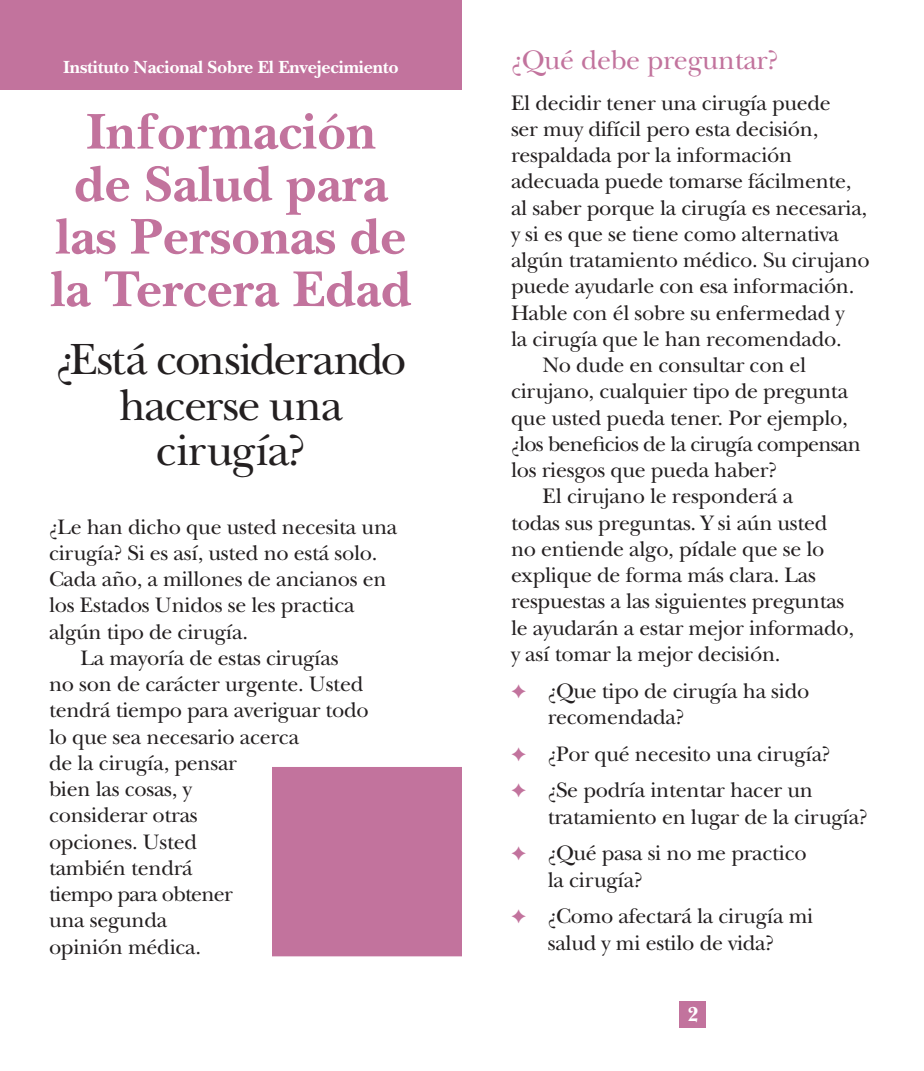
<style>
.page{position:relative;width:924px;height:1071px;background:#fff}
.page>*{position:absolute;margin:0;border:0;box-sizing:border-box;transform-origin:0 0}
.t1{font:700 52.5px/52.5px "New Baskerville";color:#c2739d;text-align:center}
.t2{font:45.5px/45.5px "New Baskerville";letter-spacing:-.03em;color:#231f20;text-align:center}
.t3{font:28px "New Baskerville";letter-spacing:-.01em;color:#c2739d}
.t4{font:21.88px/36.8px "New Baskerville";letter-spacing:-.015em;color:#231f20}
.t5{font:21.88px "New Baskerville";letter-spacing:-.035em;color:#231f20}
.t6{font:700 18.38px "New Baskerville";letter-spacing:-.015em;color:#fff}
</style>
<div class="page">
<div style="left:0;top:0;width:462px;height:89px;background:#c2739d"></div>
<div style="left:680px;top:1002px;width:26px;height:26px;background:#c2739d"></div>
<p class="t6" style="left:63px;top:56px;width:337px">Instituto Nacional Sobre El Envejecimiento</p>
<h1 class="t1" style="left:51px;top:106px;width:362px">Información<br>de Salud para las Personas de la Tercera Edad</h1>
<h2 class="t2" style="left:56px;top:337px;width:352px">¿Está considerando hacerse una cirugía?</h2>
<p class="t4" style="left:49px;top:508px;width:350px">¿Le han dicho que usted necesita una</p>
<p class="t4" style="left:49px;top:535px;width:330px">cirugía? Si es así, usted no está solo.</p>
<p class="t4" style="left:49px;top:561px;width:339px">Cada año, a millones de ancianos en</p>
<p class="t4" style="left:49px;top:587px;width:307px">los Estados Unidos se les practica</p>
<p class="t4" style="left:49px;top:613px;width:201px">algún tipo de cirugía.</p>
<p class="t4" style="left:80px;top:640px;width:260px">La mayoría de estas cirugías</p>
<p class="t4" style="left:49px;top:666px;width:316px">no son de carácter urgente. Usted</p>
<p class="t4" style="left:49px;top:692px;width:321px">tendrá tiempo para averiguar todo</p>
<p class="t4" style="left:49px;top:718px;width:252px">lo que sea necesario acerca</p>
<p class="t4" style="left:49px;top:745px;width:189px">de la cirugía, pensar</p>
<p class="t4" style="left:49px;top:771px;width:144px">bien las cosas, y</p>
<p class="t4" style="left:49px;top:797px;width:150px">considerar otras</p>
<p class="t4" style="left:49px;top:823px;width:150px">opciones. Usted</p>
<p class="t4" style="left:49px;top:850px;width:145px">también tendrá</p>
<p class="t5" style="left:49px;top:881px;width:185px">tiempo para obtener</p>
<p class="t4" style="left:49px;top:902px;width:120px">una segunda</p>
<p class="t4" style="left:49px;top:928px;width:154px">opinión médica.</p>
<p class="t3" style="left:511px;top:44px;width:269px">¿Qué debe preguntar?</p>
<p class="t4" style="left:511px;top:84px;width:321px">El decidir tener una cirugía puede</p>
<p class="t4" style="left:511px;top:111px;width:309px">ser muy difícil pero esta decisión,</p>
<p class="t4" style="left:511px;top:137px;width:283px">respaldada por la información</p>
<p class="t4" style="left:511px;top:163px;width:342px">adecuada puede tomarse fácilmente,</p>
<p class="t4" style="left:511px;top:189px;width:358px">al saber porque la cirugía es necesaria,</p>
<p class="t4" style="left:511px;top:216px;width:330px">y si es que se tiene como alternativa</p>
<p class="t4" style="left:511px;top:242px;width:360px">algún tratamiento médico. Su cirujano</p>
<p class="t4" style="left:511px;top:268px;width:345px">puede ayudarle con esa información.</p>
<p class="t4" style="left:511px;top:294px;width:335px">Hable con él sobre su enfermedad y</p>
<p class="t4" style="left:511px;top:321px;width:332px">la cirugía que le han recomendado.</p>
<p class="t4" style="left:542px;top:347px;width:265px">No dude en consultar con el</p>
<p class="t4" style="left:511px;top:373px;width:339px">cirujano, cualquier tipo de pregunta</p>
<p class="t4" style="left:511px;top:399px;width:338px">que usted pueda tener. Por ejemplo,</p>
<p class="t5" style="left:511px;top:431px;width:351px">¿los beneficios de la cirugía compensan</p>
<p class="t4" style="left:511px;top:452px;width:268px">los riesgos que pueda haber?</p>
<p class="t4" style="left:542px;top:478px;width:252px">El cirujano le responderá a</p>
<p class="t4" style="left:511px;top:504px;width:318px">todas sus preguntas. Y si aún usted</p>
<p class="t4" style="left:511px;top:531px;width:315px">no entiende algo, pídale que se lo</p>
<p class="t4" style="left:511px;top:557px;width:307px">explique de forma más clara. Las</p>
<p class="t4" style="left:511px;top:583px;width:335px">respuestas a las siguientes preguntas</p>
<p class="t4" style="left:511px;top:609px;width:345px">le ayudarán a estar mejor informado,</p>
<p class="t4" style="left:511px;top:636px;width:271px">y así tomar la mejor decisión.</p>
<p class="t4" style="left:548px;top:678px;width:263px;line-height:26.2px">¿Que tipo de cirugía ha sido recomendada?</p>
<p class="t4" style="left:548px;top:735px;width:284px">¿Por qué necesito una cirugía? ¿Se podría intentar hacer un</p>
<p class="t4" style="left:548px;top:798px;width:322px">tratamiento en lugar de la cirugía? ¿Qué pasa si no me practico</p>
<p class="t4" style="left:548px;top:861px;width:267px">la cirugía?<br>¿Como afectará la cirugía mi</p>
<p class="t4" style="left:548px;top:924px;width:228px">salud y mi estilo de vida?</p>
</div>
